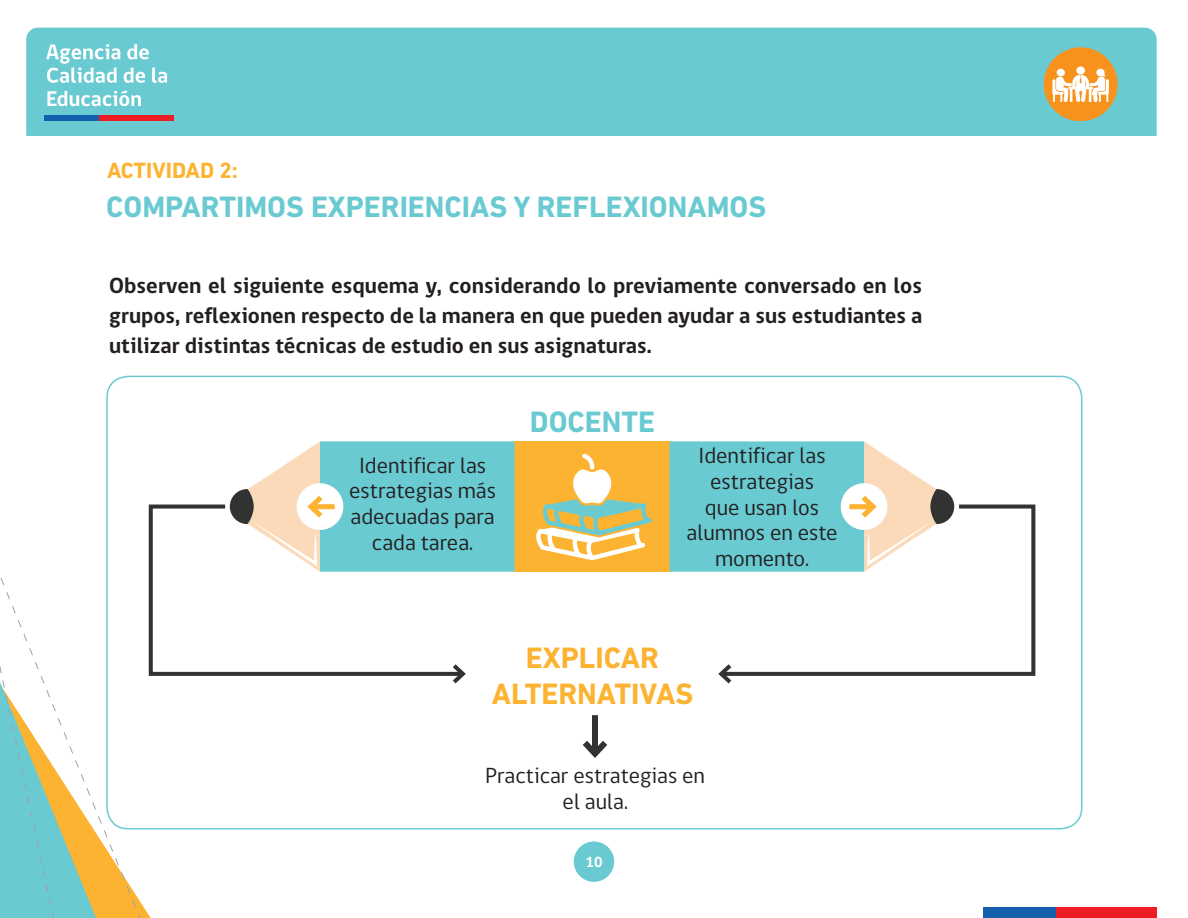
<style>
.page{position:relative;width:1188px;height:918px;background:#fff}
.page>*{position:absolute;margin:0;border:0;box-sizing:border-box;transform-origin:0 0}
.t1{font:700 30px "DIN Next LT Pro";color:#69cad1}
.t2{font:700 30px/36px "DIN Next LT Pro";color:#fcb331;text-align:center}
.t3{font:700 22.5px/30px "gob CL";color:#231f20;text-align:justify}
.t4{font:22.5px/25.8px "gob CL";color:#231f20;text-align:center}
.t5{font:700 22.5px "DIN Next LT Pro";color:#fcb331}
.t6{font:700 15px "gob CL";color:#fff}
</style>
<div class="page">
<div style="left:574px;top:841px;width:40px;height:41px;background:#69cad1;border-radius:50%"></div>
<div style="left:26px;top:28px;width:1131px;height:108px;background:#69cad1"></div>
<div style="left:983px;top:908px;width:73px;height:10px;background:#1360ad"></div>
<div style="left:1056px;top:908px;width:101px;height:10px;background:#ee1d23"></div>
<svg style="left:64px;top:732px;width:97px;height:186px"></svg>
<svg style="left:0;top:578px;width:64px;height:340px"></svg>
<svg style="left:46px;top:44px;width:121px;height:39px"></svg>
<svg style="left:47px;top:90px;width:94px;height:16px"></svg>
<div style="left:44px;top:116px;width:55px;height:5px;background:#1360ad"></div>
<div style="left:99px;top:116px;width:75px;height:5px;background:#ee1d23"></div>
<svg style="left:1044px;top:47px;width:74px;height:74px"></svg>
<div style="left:514px;top:441px;width:157px;height:131px;background:#fcb331"></div>
<svg style="left:670px;top:441px;width:284px;height:131px"></svg>
<svg style="left:230px;top:441px;width:285px;height:131px"></svg>
<svg style="left:148px;top:503px;width:319px;height:173px"></svg>
<svg style="left:448px;top:660px;width:19px;height:24px"></svg>
<svg style="left:717px;top:503px;width:319px;height:173px"></svg>
<svg style="left:717px;top:660px;width:19px;height:24px"></svg>
<div style="left:592px;top:715px;width:6px;height:39px;background:#313232"></div>
<svg style="left:582px;top:740px;width:26px;height:18px"></svg>
<svg style="left:536px;top:454px;width:116px;height:106px"></svg>
<p class="t5" style="left:107px;top:158px;width:132px">ACTIVIDAD 2:</p>
<h1 class="t1" style="left:106px;top:189px;width:37px">COMPARTIMOS</h1>
<h1 class="t1" style="left:311px;top:189px;width:52px">EXPERIENCIAS</h1>
<h1 class="t1" style="left:514px;top:189px;width:146px">Y REFLEXIONAMOS</h1>
<p class="t3" style="left:109px;top:271px;width:815px">Observen el siguiente esquema y, considerando lo previamente conversado en los grupos, reflexionen respecto de la manera en que pueden ayudar a sus estudiantes a utilizar distintas técnicas de estudio en sus asignaturas.</p>
<h1 class="t1" style="left:530px;top:404px;width:127px">DOCENTE</h1>
<p class="t4" style="left:349px;top:453px;width:148px">Identificar las estrategias más adecuadas para cada tarea.</p>
<p class="t4" style="left:687px;top:443px;width:153px">Identificar las estrategias<br>que usan los alumnos en este momento.</p>
<h1 class="t2" style="left:492px;top:640px;width:203px">EXPLICAR<br>ALTERNATIVAS</h1>
<p class="t4" style="left:486px;top:763px;width:221px">Practicar estrategias en el aula.</p>
<p class="t6" style="left:585px;top:852px;width:19px">10</p>
</div>
